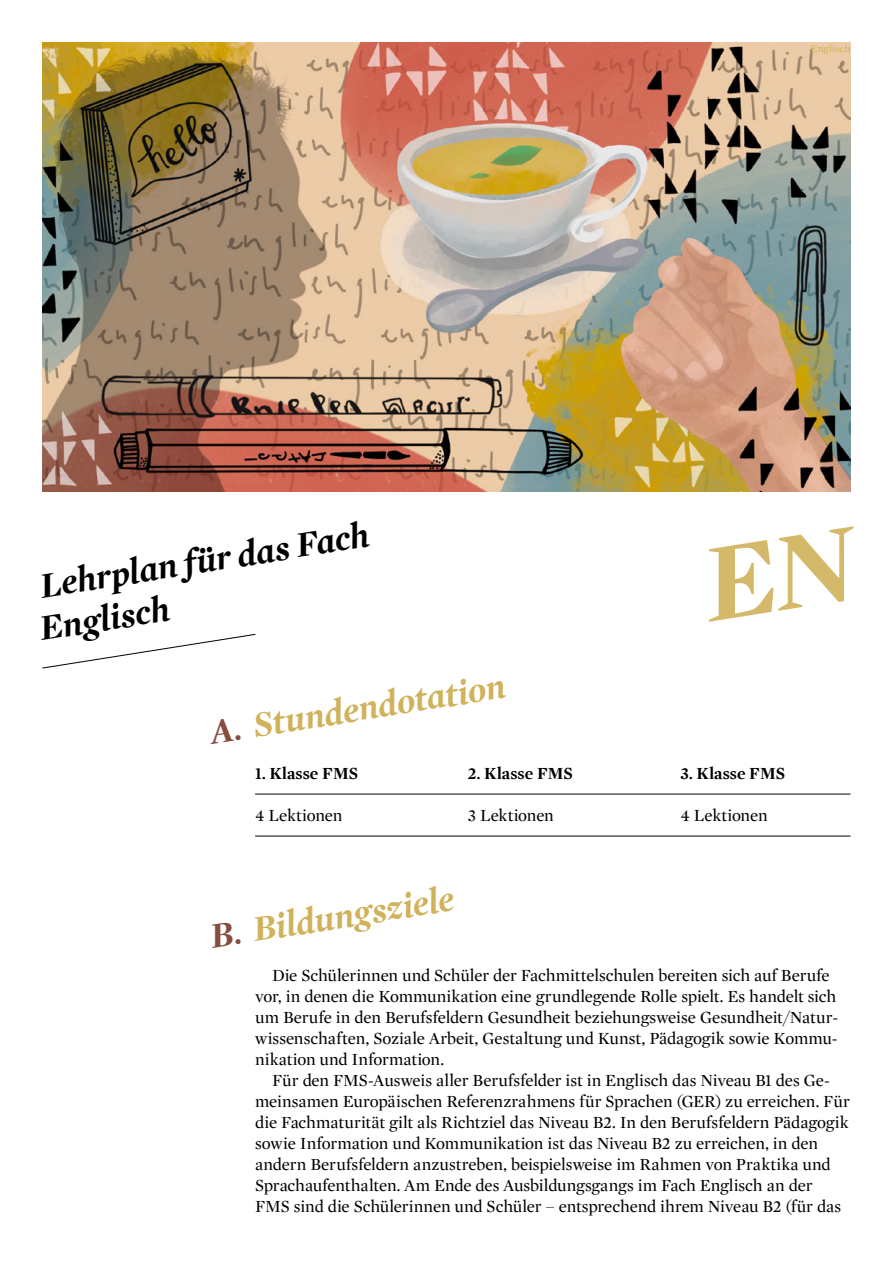
<style>
.page{position:relative;width:893px;height:1263px;background:#fff}
.page>*{position:absolute;margin:0;border:0;box-sizing:border-box;transform-origin:0 0}
.t1{font:italic 700 36px "Mercury Display";color:#cfb259}
.t2{font:italic 700 36px/42px "Mercury Display";color:#000}
.t3{font:17.25px/21px "Mercury Display";letter-spacing:-.01em;color:#000}
.t4{font:700 17.25px "Mercury Display";letter-spacing:.005em;color:#000}
.t5{font:700 17.25px "Mercury Display";color:#cfb259}
.t6{font:10.5px "Mercury Display";letter-spacing:.015em;color:#cfb259}
.s1{color:#864d3f}
</style>
<div class="page">
<img style="left:43px;top:43px;width:807px;height:448px">
<hr style="left:255px;top:794px;width:595px;height:1px;background:#000">
<hr style="left:255px;top:836px;width:595px;height:1px;background:#000">
<svg style="left:42px;top:633px;width:214px;height:36px"></svg>
<p class="t5" style="left:43px;top:43px;width:19px">33</p>
<p class="t6" style="left:811px;top:43px;width:41px">Englisch</p>
<h1 class="t2" style="left:30px;top:566px;width:341px;rotate:-9deg">Lehrplan für das Fach<br>Englisch</h1>
<h1 class="t1" style="left:207px;top:711px;width:300px;rotate:-9deg"><span class="s1">A.</span> Stundendotation</h1>
<p class="t4" style="left:255px;top:763px;width:105px">1. Klasse FMS</p>
<p class="t4" style="left:468px;top:763px;width:107px">2. Klasse FMS</p>
<p class="t4" style="left:680px;top:763px;width:106px">3. Klasse FMS</p>
<p class="t3" style="left:255px;top:805px;width:89px">4 Lektionen</p>
<p class="t3" style="left:468px;top:805px;width:88px">3 Lektionen</p>
<p class="t3" style="left:680px;top:805px;width:89px">4 Lektionen</p>
<h1 class="t1" style="left:207px;top:915px;width:248px;rotate:-9deg"><span class="s1">B.</span> Bildungsziele</h1>
<p class="t3" style="left:255px;top:965px;width:584px;text-indent:17px">Die Schülerinnen und Schüler der Fachmittelschulen bereiten sich auf Berufe vor, in denen die Kommunikation eine grundlegende Rolle spielt. Es handelt sich um Berufe in den Berufsfeldern Gesundheit beziehungsweise Gesundheit/Natur&shy;wissenschaften, Soziale Arbeit, Gestaltung und Kunst, Pädagogik sowie Kommu&shy;nikation und Information.</p>
<p class="t3" style="left:255px;top:1070px;width:596px;text-indent:17px">Für den FMS-Ausweis aller Berufsfelder ist in Englisch das Niveau B1 des Ge&shy;meinsamen Europäischen Referenzrahmens für Sprachen (GER) zu erreichen. Für die Fachmaturität gilt als Richtziel das Niveau B2. In den Berufsfeldern Pädagogik sowie Information und Kommunikation ist das Niveau B2 zu erreichen, in den andern Berufsfeldern anzustreben, beispielsweise im Rahmen von Praktika und Sprachaufenthalten. Am Ende des Ausbildungsgangs im Fach Englisch an der FMS sind die Schülerinnen und Schüler – entsprechend ihrem Niveau B2 (für das</p>
</div>
